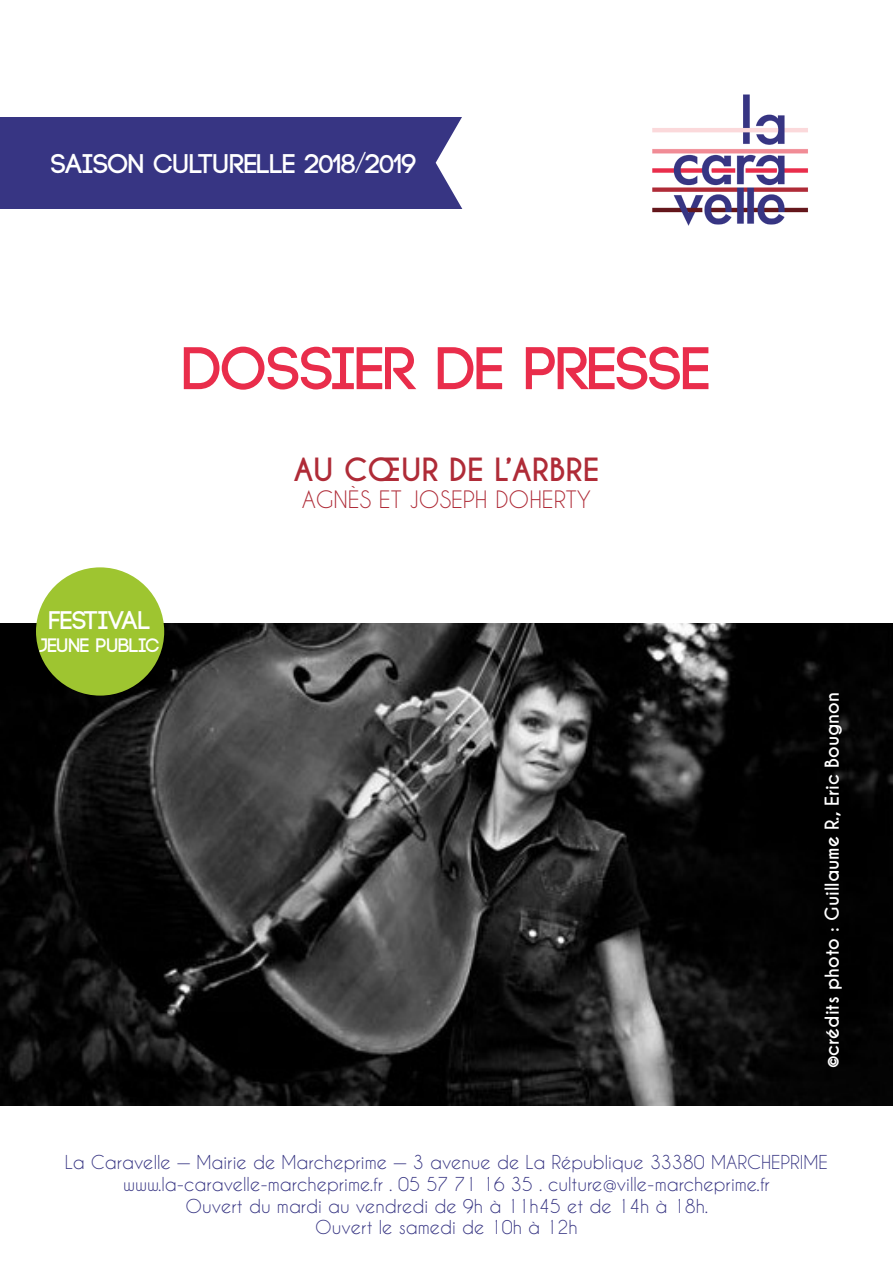
<style>
.page{position:relative;width:893px;height:1263px;background:#fff}
.page>*{position:absolute;margin:0;border:0;box-sizing:border-box;transform-origin:0 0}
.t1{font:700 60px "Code";color:#e92d4b}
.t2{font:700 30px "Caviar Dreams";color:#af2b37}
.t3{font:700 27px "Code";color:#fff}
.t4{font:700 25.5px "Code";color:#fff}
.t5{font:22.5px "Caviar Dreams";color:#af2b37}
.t6{font:700 19.5px "Code";color:#fff}
.t7{font:18px/21.6px "Caviar Dreams";color:#373583;text-align:center}
.t8{font:700 18px "Caviar Dreams";color:#fff}
.s1{font-family:"Caviar Dreams";font-weight:400}
</style>
<div class="page">
<div style="left:0;top:117px;width:468px;height:91px;background:#373583"></div>
<img style="left:652px;top:94px;width:156px;height:132px">
<img style="left:0;top:623px;width:893px;height:483px">
<svg style="left:436px;top:117px;width:32px;height:92px"></svg>
<div style="left:36px;top:567px;width:128px;height:129px;background:#9ec530;border-radius:50%"></div>
<h3 class="t3" style="left:51px;top:150px;width:367px">SAISON CULTURELLE 2018<span class="s1">/</span>2019</h3>
<h1 class="t1" style="left:183px;top:338px;width:529px">DOSSIER DE PRESSE</h1>
<h3 class="t4" style="left:49px;top:607px;width:103px">FESTIVAL</h3>
<p class="t6" style="left:40px;top:635px;width:122px">JEUNE PUBLIC</p>
<h2 class="t2" style="left:294px;top:452px;width:307px">AU CŒUR DE L’ARBRE</h2>
<p class="t5" style="left:302px;top:486px;width:291px">agnès et joseph doherty</p>
<p class="t8" style="left:821px;top:1068px;width:378px;rotate:-90deg">©CRÉDITS PHOTO : GUILLAUME R., ERIC BOUGNON</p>
<p class="t7" style="left:65px;top:1151px;width:707px">La Caravelle — Mairie de Marcheprime — 3 avenue de La République 33380 MARCHEPR</p>
<p class="t7" style="left:800px;top:1151px;width:27px">IME</p>
<p class="t7" style="left:123px;top:1173px;width:648px">www.la-caravelle-marcheprime.fr . 05 57 71 16 35 . culture@ville-marcheprime.fr<br>Ouvert du mardi au vendredi de 9h à 11h45 et de 14h à 18h.<br>Ouvert le samedi de 10h à 12h</p>
</div>
